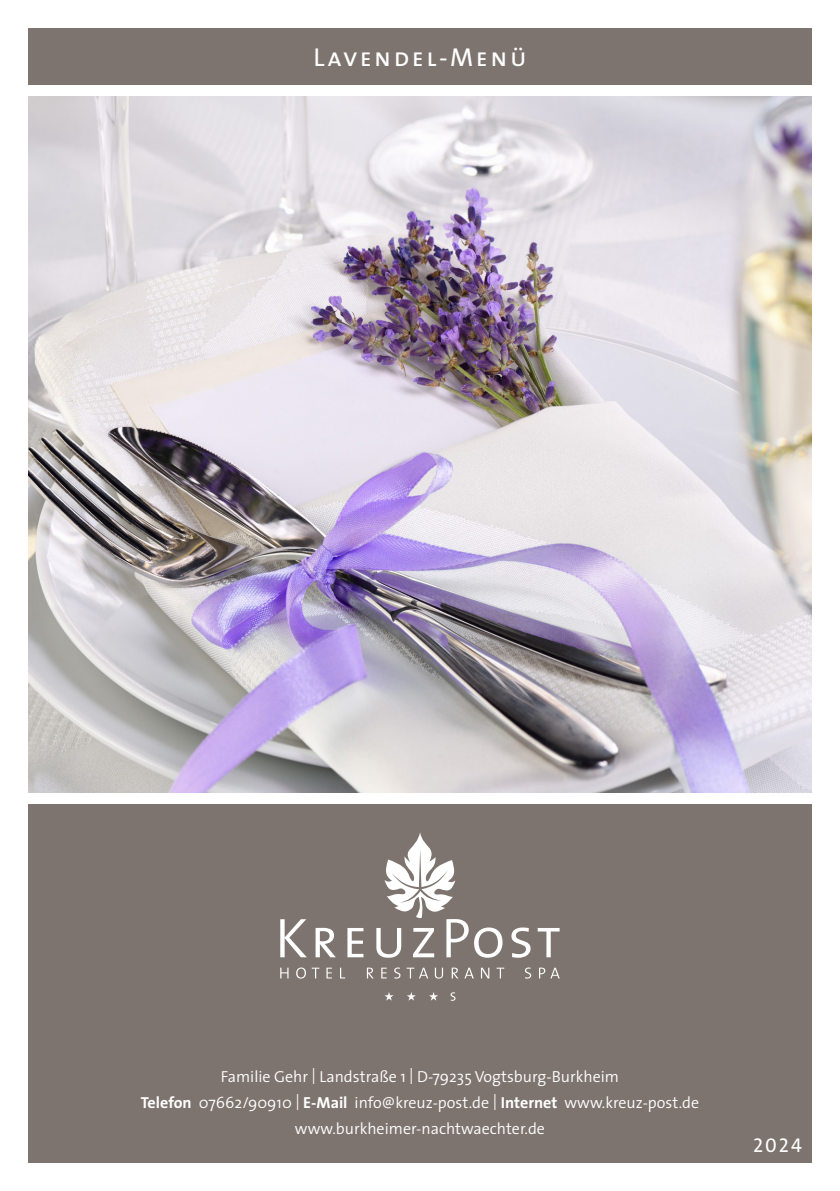
<style>
.page{position:relative;width:840px;height:1191px;background:#fff}
.page>*{position:absolute;margin:0;border:0;box-sizing:border-box;transform-origin:0 0}
.KP_Overline{font:26px "The Sans Caps";letter-spacing:.1em;color:#fff}
.KP_Overline-2{font:20px "The Sans Caps";color:#fff}
.KP_Adresse{font:300 16px/26px "The Sans";color:#fff;text-align:center}
.s1{font-weight:700}
</style>
<div class="page">
<img style="left:28px;top:96px;width:783px;height:696px">
<div style="left:28px;top:804px;width:783px;height:358px;background:#7e746f"></div>
<svg style="left:280px;top:919px;width:26px;height:38px"></svg>
<svg style="left:315px;top:928px;width:20px;height:29px"></svg>
<svg style="left:347px;top:928px;width:16px;height:29px"></svg>
<svg style="left:376px;top:832px;width:92px;height:125px"></svg>
<svg style="left:474px;top:927px;width:28px;height:30px"></svg>
<svg style="left:511px;top:927px;width:19px;height:30px"></svg>
<svg style="left:537px;top:928px;width:22px;height:29px"></svg>
<svg style="left:280px;top:967px;width:8px;height:11px"></svg>
<svg style="left:296px;top:967px;width:23px;height:11px"></svg>
<svg style="left:326px;top:967px;width:6px;height:11px"></svg>
<svg style="left:340px;top:967px;width:5px;height:11px"></svg>
<svg style="left:366px;top:967px;width:7px;height:11px"></svg>
<svg style="left:381px;top:967px;width:5px;height:11px"></svg>
<svg style="left:394px;top:967px;width:6px;height:11px"></svg>
<svg style="left:406px;top:967px;width:22px;height:11px"></svg>
<svg style="left:434px;top:967px;width:9px;height:11px"></svg>
<svg style="left:451px;top:967px;width:7px;height:11px"></svg>
<svg style="left:464px;top:967px;width:9px;height:11px"></svg>
<svg style="left:481px;top:967px;width:8px;height:11px"></svg>
<svg style="left:496px;top:967px;width:8px;height:11px"></svg>
<svg style="left:525px;top:967px;width:6px;height:11px"></svg>
<svg style="left:539px;top:967px;width:20px;height:11px"></svg>
<svg style="left:384px;top:992px;width:9px;height:8px"></svg>
<svg style="left:407px;top:992px;width:8px;height:8px"></svg>
<svg style="left:429px;top:992px;width:9px;height:8px"></svg>
<svg style="left:450px;top:992px;width:5px;height:8px"></svg>
<div style="left:28px;top:28px;width:783px;height:57px;background:#7e746f"></div>
<p class="KP_Overline" style="left:313px;top:35px;width:214px">Lavendel-Menü</p>
<p class="KP_Adresse" style="left:221px;top:1063px;width:399px">Familie Gehr | Landstraße 1 | D-79235 Vogtsburg-Burkheim</p>
<p class="KP_Adresse" style="left:141px;top:1089px;width:559px"><span class="s1">Telefon</span> 07662/90910 | <span class="s1">E-Mail</span> info@kreuz-post.de | <span class="s1">Internet</span> www.kreuz-post.de www.burkheimer-nachtwaechter.de</p>
<p class="KP_Overline-2" style="left:752px;top:1129px;width:50px">2024</p>
</div>
